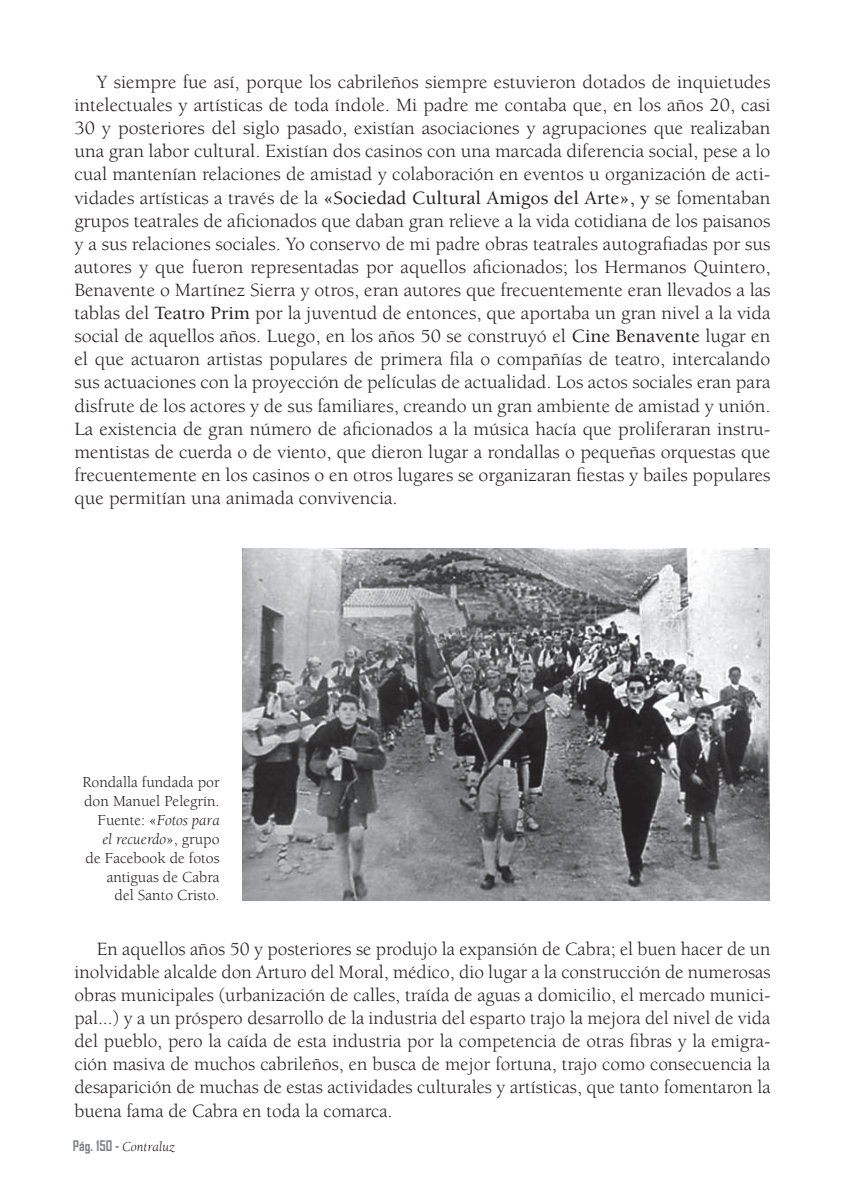
<style>
.page{position:relative;width:844px;height:1191px;background:#fff}
.page>*{position:absolute;margin:0;border:0;box-sizing:border-box;transform-origin:0 0}
.t1{font:19.25px/23.1px "Berkeley Std";color:#231f20;text-align:justify}
.t2{font:15.75px/18.9px "Berkeley Std";color:#231f20;text-align:right}
.t3{font:italic 14px "Berkeley Std";color:#231f20}
.s1{font-weight:500}
.s2{font-style:italic}
.s3{font-family:"Agency FB";font-weight:700;font-style:normal;color:#808285}
</style>
<div class="page">
<img style="left:242px;top:549px;width:527px;height:351px">
<p class="t1" style="left:74px;top:71px;width:697px;text-indent:22px">Y siempre fue así, porque los cabrileños siempre estuvieron dotados de inquietudes intelectuales y artísticas de toda índole. Mi padre me contaba que, en los años 20, casi 30 y posteriores del siglo pasado, existían asociaciones y agrupaciones que realizaban una gran labor cultural. Existían dos casinos con una marcada diferencia social, pese a lo cual mantenían relaciones de amistad y colaboración en eventos u organización de acti&shy;vidades artísticas a través de la <span class="s1">«Sociedad Cultural Amigos del Arte», y</span> se fomentaban grupos teatrales de aficionados que daban gran relieve a la vida cotidiana de los paisanos y a sus relaciones sociales. Yo conservo de mi padre obras teatrales autografiadas por sus autores y que fueron representadas por aquellos aficionados; los Hermanos Quintero, Benavente o Martínez Sierra y otros, eran autores que frecuentemente eran llevados a las tablas del <span class="s1">Teatro Prim</span> por la juventud de entonces, que aportaba un gran nivel a la vida social de aquellos años. Luego, en los años 50 se construyó el <span class="s1">Cine Benavente</span> lugar en el que actuaron artistas populares de primera fila o compañías de teatro, intercalando sus actuaciones con la proyección de películas de actualidad. Los actos sociales eran para disfrute de los actores y de sus familiares, creando un gran ambiente de amistad y unión.<br>La existencia de gran número de aficionados a la música hacía que proliferaran instru&shy;mentistas de cuerda o de viento, que dieron lugar a rondallas o pequeñas orquestas que frecuentemente en los casinos o en otros lugares se organizaran fiestas y bailes populares que permitían una animada convivencia.</p>
<p class="t2" style="left:82px;top:773px;width:139px">Rondalla fundada por don Manuel Pelegrín.<br>Fuente: «<span class="s2">Fotos para<br>el recuerdo</span>», grupo<br>de Facebook de fotos antiguas de Cabra<br>del Santo Cristo.</p>
<p class="t1" style="left:74px;top:937px;width:697px;text-indent:22px">En aquellos años 50 y posteriores se produjo la expansión de Cabra; el buen hacer de un inolvidable alcalde don Arturo del Moral, médico, dio lugar a la construcción de numerosas obras municipales (urbanización de calles, traída de aguas a domicilio, el mercado munici&shy;pal...) y a un próspero desarrollo de la industria del esparto trajo la mejora del nivel de vida del pueblo, pero la caída de esta industria por la competencia de otras fibras y la emigra&shy;ción masiva de muchos cabrileños, en busca de mejor fortuna, trajo como consecuencia la desaparición de muchas de estas actividades culturales y artísticas, que tanto fomentaron la buena fama de Cabra en toda la comarca.</p>
<p class="t3" style="left:73px;top:1139px;width:104px"><span class="s3">Pág. 150 -</span> Contraluz</p>
</div>
